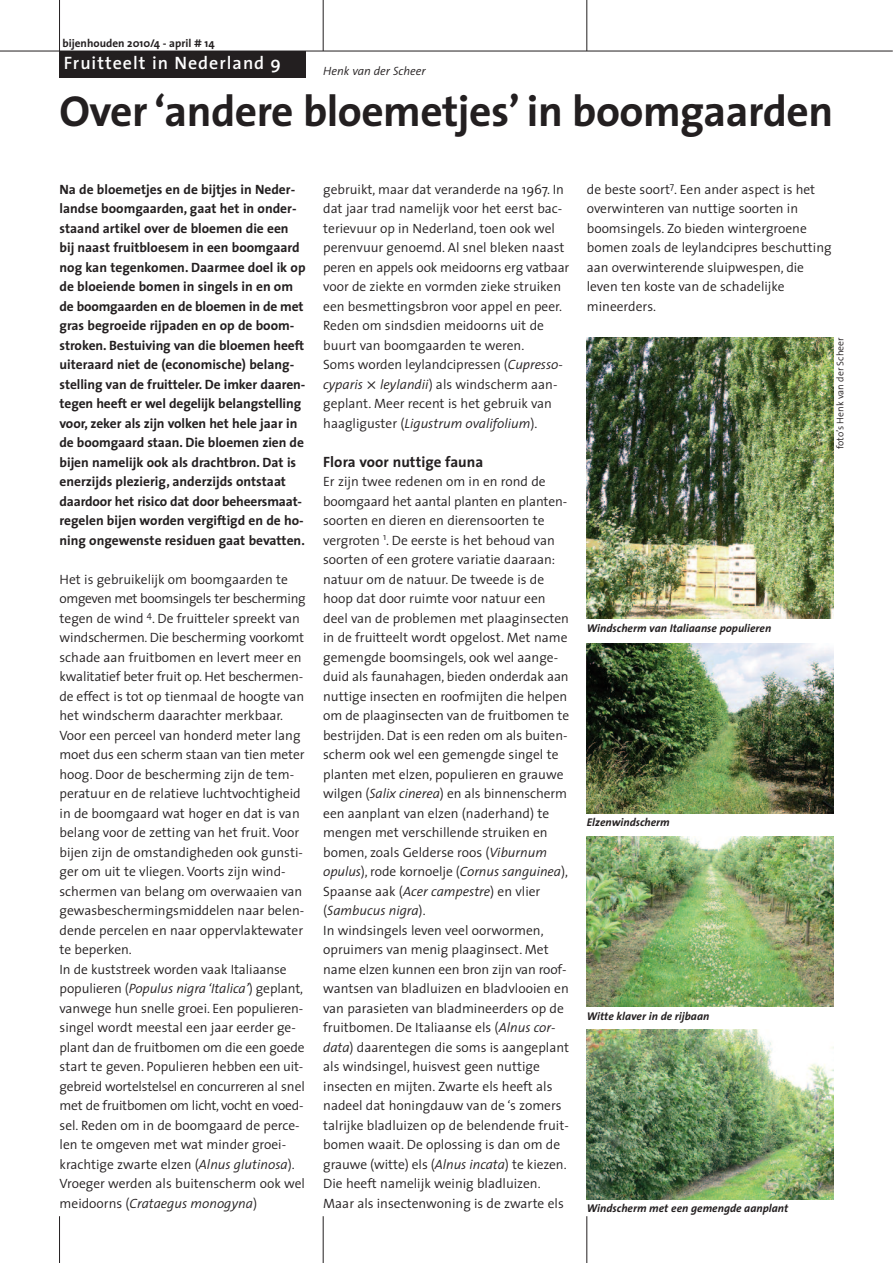
<style>
.page{position:relative;width:893px;height:1263px;background:#fff}
.page>*{position:absolute;margin:0;border:0;box-sizing:border-box;transform-origin:0 0}
.t1{font:700 43.5px "The Sans";letter-spacing:-.01em;color:#231f20}
.t2{font:600 18px "The Sans";letter-spacing:.055em;color:#fff}
.t3{font:700 15px "The Sans";letter-spacing:.005em;color:#231f20}
.t4{font:300 13.5px/19.5px "The Sans";color:#231f20}
.t5{font:700 13.5px/19.5px "The Sans";color:#231f20}
.t6{font:italic 300 12px "The Sans";color:#231f20}
.t7{font:italic 700 11.25px "The Sans";color:#231f20}
.t8{font:700 11.25px "The Sans";color:#231f20}
.t9{font:300 9.75px "The Sans";color:#231f20}
.s1{font-style:italic}
.s2{font-family:"Lucida Grande";font-weight:400}
</style>
<div class="page">
<hr style="left:59px;top:0;width:1px;height:51px;background:#231f20">
<hr style="left:323px;top:0;width:1px;height:51px;background:#231f20">
<hr style="left:586px;top:0;width:1px;height:51px;background:#231f20">
<hr style="left:59px;top:1216px;width:1px;height:47px;background:#231f20">
<hr style="left:323px;top:1216px;width:1px;height:47px;background:#231f20">
<hr style="left:586px;top:1216px;width:1px;height:47px;background:#231f20">
<hr style="left:0;top:51px;width:893px;height:1px;background:#231f20">
<div style="left:60px;top:51px;width:246px;height:26px;background:#231f20"></div>
<img style="left:587px;top:1030px;width:246px;height:170px">
<img style="left:587px;top:644px;width:246px;height:170px">
<img style="left:587px;top:337px;width:246px;height:281px">
<img style="left:587px;top:836px;width:246px;height:170px">
<p class="t8" style="left:63px;top:38px;width:154px">bijenhouden 2010/4 - april # 14</p>
<h2 class="t2" style="left:64px;top:56px;width:219px">Fruitteelt in Nederland 9</h2>
<h1 class="t1" style="left:60px;top:94px;width:775px">Over ‘andere bloemetjes’ in boomgaarden</h1>
<p class="t6" style="left:323px;top:66px;width:104px">Henk van der Scheer</p>
<p class="t5" style="left:60px;top:180px;width:248px">Na de bloemetjes en de bijtjes in Neder&shy;landse boomgaarden, gaat het in onder&shy;staand artikel over de bloemen die een bij naast fruitbloesem in een boomgaard nog kan tegenkomen. Daarmee doel ik op de bloeiende bomen in singels in en om de boomgaarden en de bloemen in de met gras begroeide rijpaden en op de boom&shy;stroken. Bestuiving van die bloemen heeft uiteraard niet de (economische) belang&shy;stelling van de fruitteler. De imker daaren&shy;tegen heeft er wel degelijk belangstelling voor, zeker als zijn volken het hele jaar in de boomgaard staan. Die bloemen zien de bijen namelijk ook als drachtbron. Dat is enerzijds plezierig, anderzijds ontstaat daardoor het risico dat door beheersmaat&shy;regelen bijen worden vergiftigd en de ho&shy;ning ongewenste residuen gaat bevatten.</p>
<p class="t4" style="left:60px;top:571px;width:248px">Het is gebruikelijk om boomgaarden te omgeven met boomsingels ter bescherming tegen de wind <sup>4</sup>. De fruitteler spreekt van windschermen. Die bescherming voorkomt schade aan fruitbomen en levert meer en kwalitatief beter fruit op. Het beschermen&shy;de effect is tot op tienmaal de hoogte van het windscherm daarachter merkbaar.<br>Voor een perceel van honderd meter lang moet dus een scherm staan van tien meter hoog. Door de bescherming zijn de tem&shy;peratuur en de relatieve luchtvochtigheid in de boomgaard wat hoger en dat is van belang voor de zetting van het fruit. Voor bijen zijn de omstandigheden ook gunsti&shy;ger om uit te vliegen. Voorts zijn wind&shy;schermen van belang om overwaaien van gewasbeschermingsmiddelen naar belen&shy;dende percelen en naar oppervlaktewater te beperken.<br>In de kuststreek worden vaak Italiaanse populieren (<span class="s1">Populus nigra ‘Italica’</span>) geplant, vanwege hun snelle groei. Een populieren&shy;singel wordt meestal een jaar eerder ge&shy;plant dan de fruitbomen om die een goede start te geven. Populieren hebben een uit&shy;gebreid wortelstelsel en concurreren al snel met de fruitbomen om licht, vocht en voed&shy;sel. Reden om in de boomgaard de perce&shy;len te omgeven met wat minder groei&shy;krachtige zwarte elzen (<span class="s1">Alnus glutinosa</span>).<br>Vroeger werden als buitenscherm ook wel meidoorns (<span class="s1">Crataegus monogyna</span>)</p>
<p class="t4" style="left:323px;top:181px;width:248px">gebruikt, maar dat veranderde na 1967. In dat jaar trad namelijk voor het eerst bac&shy;terievuur op in Nederland, toen ook wel perenvuur genoemd. Al snel bleken naast peren en appels ook meidoorns erg vatbaar voor de ziekte en vormden zieke struiken een besmettingsbron voor appel en peer.<br>Reden om sindsdien meidoorns uit de buurt van boomgaarden te weren.<br>Soms worden leylandcipressen (<span class="s1">Cupresso&shy;cyparis</span> <span class="s2">×</span> <span class="s1">leylandii</span>) als windscherm aan&shy;geplant. Meer recent is het gebruik van haagliguster (<span class="s1">Ligustrum ovalifolium</span>).</p>
<p class="t3" style="left:323px;top:456px;width:162px">Flora voor nuttige fauna</p>
<p class="t4" style="left:323px;top:473px;width:248px">Er zijn twee redenen om in en rond de boomgaard het aantal planten en planten&shy;soorten en dieren en dierensoorten te vergroten <sup>1</sup>. De eerste is het behoud van soorten of een grotere variatie daaraan: natuur om de natuur. De tweede is de hoop dat door ruimte voor natuur een deel van de problemen met plaaginsecten in de fruitteelt wordt opgelost. Met name gemengde boomsingels, ook wel aange&shy;duid als faunahagen, bieden onderdak aan nuttige insecten en roofmijten die helpen om de plaaginsecten van de fruitbomen te bestrijden. Dat is een reden om als buiten&shy;scherm ook wel een gemengde singel te planten met elzen, populieren en grauwe wilgen (<span class="s1">Salix cinerea</span>) en als binnenscherm een aanplant van elzen (naderhand) te mengen met verschillende struiken en bomen, zoals Gelderse roos (<span class="s1">Viburnum opulus</span>), rode kornoelje (<span class="s1">Cornus sanguinea</span>), Spaanse aak (<span class="s1">Acer campestre</span>) en vlier (<span class="s1">Sambucus nigra</span>).<br>In windsingels leven veel oorwormen, opruimers van menig plaaginsect. Met name elzen kunnen een bron zijn van roof&shy;wantsen van bladluizen en bladvlooien en van parasieten van bladmineerders op de fruitbomen. De Italiaanse els (<span class="s1">Alnus cor&shy;data</span>) daarentegen die soms is aangeplant als windsingel, huisvest geen nuttige insecten en mijten. Zwarte els heeft als nadeel dat honingdauw van de ‘s zomers talrijke bladluizen op de belendende fruit&shy;bomen waait. De oplossing is dan om de grauwe (witte) els (<span class="s1">Alnus incata</span>) te kiezen.<br>Die heeft namelijk weinig bladluizen.<br>Maar als insectenwoning is de zwarte els</p>
<p class="t4" style="left:587px;top:181px;width:246px">de beste soort<sup>7</sup>. Een ander aspect is het overwinteren van nuttige soorten in boomsingels. Zo bieden wintergroene bomen zoals de leylandcipres beschutting aan overwinterende sluipwespen, die leven ten koste van de schadelijke mineerders.</p>
<p class="t9" style="left:837px;top:449px;width:113px;rotate:-90deg">foto’s Henk van der Scheer</p>
<p class="t7" style="left:587px;top:624px;width:186px">Windscherm van Italiaanse populieren</p>
<p class="t7" style="left:587px;top:817px;width:85px">Elzenwindscherm</p>
<p class="t7" style="left:587px;top:1011px;width:124px">Witte klaver in de rijbaan</p>
<p class="t7" style="left:587px;top:1204px;width:203px">Windscherm met een gemengde aanplant</p>
</div>
